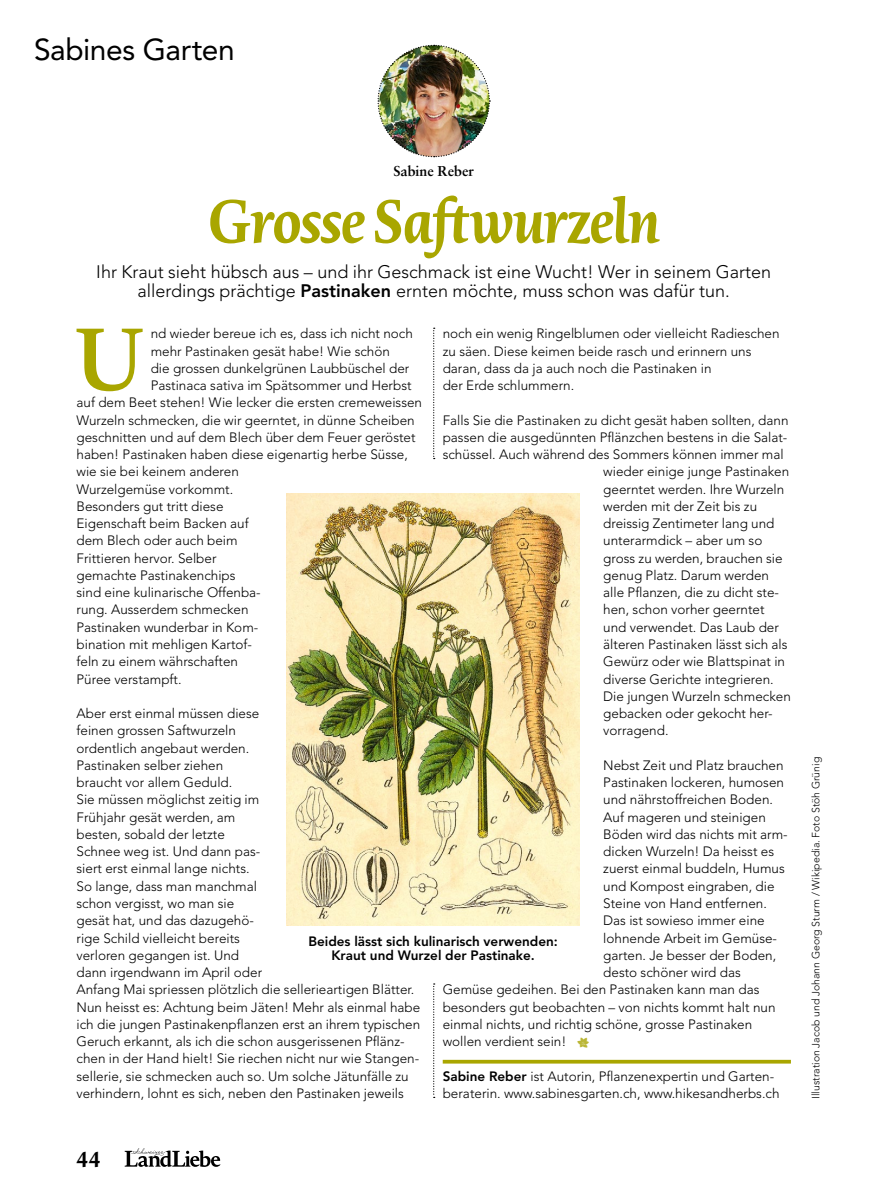
<style>
.page{position:relative;width:893px;height:1200px;background:#fff}
.page>*{position:absolute;margin:0;border:0;box-sizing:border-box;transform-origin:0 0}
._560___Kol_Txt_9_AvL{font:600 86.4px "Novel Pro";color:#a9a600}
.t1{font:italic 700 60px "Novel Pro";letter-spacing:-.04em;color:#a9a600}
._100_Rub_20_AvRoman{font:30px "Avenir LT Std";letter-spacing:-.015em;color:#000}
.t2{font:700 21px "Novel Pro";color:#000}
._360_Kol_Lead_12_AvL{font:300 18px/19.5px "Avenir LT Std";color:#000;text-align:center}
._660_Kol_Author_9_5{font:700 14.25px "Sabon LT Std";color:#000}
._561_Kol_Txt_9_AvLig{font:300 13.5px/17.2px "Avenir LT Std";color:#000}
._560___Kol_Txt_9_AvL-2{font:300 13.5px "Avenir LT Std";color:#000}
._562_Kol_Txt_9_AvLig{font:300 13.5px/17.2px "Avenir LT Std";color:#000}
._661_Kol_Leg_BU_9_Av{font:800 13.5px/14.2px "Avenir LT Std";color:#000;text-align:center}
._600_Fotobyline_7_Av{font:300 10.5px "Avenir LT Std";color:#000}
.s1{font-weight:800}
.s2{font-family:"We Love Nature Blooms";font-weight:400;color:#bab636}
</style>
<div class="page">
<hr style="left:892px;top:1149px;width:1px;height:50px;background:#dadadb">
<img style="left:377px;top:44px;width:113px;height:114px">
<svg style="left:125px;top:1148px;width:95px;height:18px"></svg>
<svg style="left:433px;top:327px;width:2px;height:132px"></svg>
<svg style="left:433px;top:983px;width:2px;height:114px"></svg>
<svg style="left:443px;top:1059px;width:348px;height:4px"></svg>
<img style="left:287px;top:493px;width:292px;height:431px">
<p class="_100_Rub_20_AvRoman" style="left:34px;top:32px;width:202px">Sabines Garten</p>
<p class="_660_Kol_Author_9_5" style="left:393px;top:162px;width:82px">Sabine Reber</p>
<p class="t1" style="left:207px;top:175px;width:455px">Grosse Saftwurzeln</p>
<p class="_360_Kol_Lead_12_AvL" style="left:96px;top:262px;width:676px">Ihr Kraut sieht hübsch aus – und ihr Geschmack ist eine Wucht! Wer in seinem Garten allerdings prächtige <span class="s1">Pastinaken</span> ernten möchte, muss schon was dafür tun.</p>
<p class="_560___Kol_Txt_9_AvL" style="left:71px;top:294px;width:78px">U</p>
<p class="_560___Kol_Txt_9_AvL-2" style="left:151px;top:325px;width:264px">nd wieder bereue ich es, dass ich nicht noch</p>
<p class="_561_Kol_Txt_9_AvLig" style="left:443px;top:325px;width:338px">noch ein wenig Ringelblumen oder vielleicht Radieschen zu säen. Diese keimen beide rasch und erinnern uns daran, dass da ja auch noch die Pastinaken in<br>der Erde schlummern.</p>
<p class="_561_Kol_Txt_9_AvLig" style="left:443px;top:411px;width:347px">Falls Sie die Pastinaken zu dicht gesät haben sollten, dann</p>
<p class="_561_Kol_Txt_9_AvLig" style="left:443px;top:428px;width:346px">passen die ausgedünnten Pflänzchen bestens in die Salat-</p>
<p class="_561_Kol_Txt_9_AvLig" style="left:443px;top:446px;width:342px">schüssel. Auch während des Sommers können immer mal</p>
<p class="_561_Kol_Txt_9_AvLig" style="left:603px;top:463px;width:188px">wieder einige junge Pastinaken</p>
<p class="_561_Kol_Txt_9_AvLig" style="left:603px;top:480px;width:183px">geerntet werden. Ihre Wurzeln</p>
<p class="_561_Kol_Txt_9_AvLig" style="left:603px;top:497px;width:155px">werden mit der Zeit bis zu</p>
<p class="_561_Kol_Txt_9_AvLig" style="left:603px;top:515px;width:173px">dreissig Zentimeter lang und</p>
<p class="_561_Kol_Txt_9_AvLig" style="left:603px;top:532px;width:161px">unterarmdick – aber um so</p>
<p class="_561_Kol_Txt_9_AvLig" style="left:603px;top:549px;width:181px">gross zu werden, brauchen sie</p>
<p class="_561_Kol_Txt_9_AvLig" style="left:603px;top:566px;width:167px">genug Platz. Darum werden</p>
<p class="_561_Kol_Txt_9_AvLig" style="left:603px;top:584px;width:177px">alle Pflanzen, die zu dicht ste-</p>
<p class="_561_Kol_Txt_9_AvLig" style="left:603px;top:601px;width:163px">hen, schon vorher geerntet</p>
<p class="_561_Kol_Txt_9_AvLig" style="left:603px;top:618px;width:177px">und verwendet. Das Laub der</p>
<p class="_561_Kol_Txt_9_AvLig" style="left:603px;top:635px;width:186px">älteren Pastinaken lässt sich als</p>
<p class="_561_Kol_Txt_9_AvLig" style="left:603px;top:653px;width:183px">Gewürz oder wie Blattspinat in</p>
<p class="_561_Kol_Txt_9_AvLig" style="left:603px;top:670px;width:172px">diverse Gerichte integrieren.</p>
<p class="_561_Kol_Txt_9_AvLig" style="left:603px;top:687px;width:189px">Die jungen Wurzeln schmecken</p>
<p class="_561_Kol_Txt_9_AvLig" style="left:603px;top:704px;width:171px">gebacken oder gekocht her-</p>
<p class="_561_Kol_Txt_9_AvLig" style="left:603px;top:722px;width:67px">vorragend.</p>
<p class="_561_Kol_Txt_9_AvLig" style="left:603px;top:756px;width:182px">Nebst Zeit und Platz brauchen</p>
<p class="_561_Kol_Txt_9_AvLig" style="left:603px;top:773px;width:182px">Pastinaken lockeren, humosen</p>
<p class="_561_Kol_Txt_9_AvLig" style="left:603px;top:791px;width:171px">und nährstoffreichen Boden.</p>
<p class="_561_Kol_Txt_9_AvLig" style="left:603px;top:808px;width:164px">Auf mageren und steinigen</p>
<p class="_561_Kol_Txt_9_AvLig" style="left:603px;top:825px;width:186px">Böden wird das nichts mit arm-</p>
<p class="_561_Kol_Txt_9_AvLig" style="left:603px;top:842px;width:172px">dicken Wurzeln! Da heisst es</p>
<p class="_561_Kol_Txt_9_AvLig" style="left:603px;top:860px;width:183px">zuerst einmal buddeln, Humus</p>
<p class="_561_Kol_Txt_9_AvLig" style="left:603px;top:877px;width:173px">und Kompost eingraben, die</p>
<p class="_561_Kol_Txt_9_AvLig" style="left:603px;top:894px;width:165px">Steine von Hand entfernen.</p>
<p class="_561_Kol_Txt_9_AvLig" style="left:603px;top:911px;width:163px">Das ist sowieso immer eine</p>
<p class="_561_Kol_Txt_9_AvLig" style="left:603px;top:929px;width:175px">lohnende Arbeit im Gemüse-</p>
<p class="_561_Kol_Txt_9_AvLig" style="left:603px;top:946px;width:174px">garten. Je besser der Boden,</p>
<p class="_561_Kol_Txt_9_AvLig" style="left:603px;top:963px;width:139px">desto schöner wird das</p>
<p class="_561_Kol_Txt_9_AvLig" style="left:443px;top:980px;width:318px">Gemüse gedeihen. Bei den Pastinaken kann man das</p>
<p class="_561_Kol_Txt_9_AvLig" style="left:443px;top:998px;width:334px">besonders gut beobachten – von nichts kommt halt nun</p>
<p class="_561_Kol_Txt_9_AvLig" style="left:443px;top:1015px;width:311px">einmal nichts, und richtig schöne, grosse Pastinaken</p>
<p class="_561_Kol_Txt_9_AvLig" style="left:443px;top:1032px;width:149px">wollen verdient sein! <span class="s2">C</span></p>
<p class="_560___Kol_Txt_9_AvL-2" style="left:151px;top:343px;width:241px">mehr Pastinaken gesät habe! Wie schön</p>
<p class="_560___Kol_Txt_9_AvL-2" style="left:151px;top:360px;width:260px">die grossen dunkelgrünen Laubbüschel der</p>
<p class="_560___Kol_Txt_9_AvL-2" style="left:151px;top:377px;width:262px">Pastinaca sativa im Spätsommer und Herbst</p>
<p class="_560___Kol_Txt_9_AvL-2" style="left:77px;top:394px;width:347px">auf dem Beet stehen! Wie lecker die ersten cremeweissen</p>
<p class="_560___Kol_Txt_9_AvL-2" style="left:77px;top:412px;width:340px">Wurzeln schmecken, die wir geerntet, in dünne Scheiben</p>
<p class="_560___Kol_Txt_9_AvL-2" style="left:77px;top:429px;width:341px">geschnitten und auf dem Blech über dem Feuer geröstet</p>
<p class="_560___Kol_Txt_9_AvL-2" style="left:77px;top:446px;width:333px">haben! Pastinaken haben diese eigenartig herbe Süsse,</p>
<p class="_560___Kol_Txt_9_AvL-2" style="left:77px;top:463px;width:164px">wie sie bei keinem anderen</p>
<p class="_560___Kol_Txt_9_AvL-2" style="left:77px;top:481px;width:158px">Wurzelgemüse vorkommt.</p>
<p class="_560___Kol_Txt_9_AvL-2" style="left:77px;top:498px;width:149px">Besonders gut tritt diese</p>
<p class="_560___Kol_Txt_9_AvL-2" style="left:77px;top:515px;width:174px">Eigenschaft beim Backen auf</p>
<p class="_560___Kol_Txt_9_AvL-2" style="left:77px;top:532px;width:163px">dem Blech oder auch beim</p>
<p class="_560___Kol_Txt_9_AvL-2" style="left:77px;top:550px;width:141px">Frittieren hervor. Selber</p>
<p class="_560___Kol_Txt_9_AvL-2" style="left:77px;top:567px;width:161px">gemachte Pastinakenchips</p>
<p class="_560___Kol_Txt_9_AvL-2" style="left:77px;top:584px;width:186px">sind eine kulinarische Offenba-</p>
<p class="_560___Kol_Txt_9_AvL-2" style="left:77px;top:601px;width:173px">rung. Ausserdem schmecken</p>
<p class="_560___Kol_Txt_9_AvL-2" style="left:77px;top:619px;width:183px">Pastinaken wunderbar in Kom-</p>
<p class="_560___Kol_Txt_9_AvL-2" style="left:77px;top:636px;width:177px">bination mit mehligen Kartof-</p>
<p class="_560___Kol_Txt_9_AvL-2" style="left:77px;top:653px;width:163px">feln zu einem währschaften</p>
<p class="_560___Kol_Txt_9_AvL-2" style="left:77px;top:670px;width:107px">Püree verstampft.</p>
<p class="_561_Kol_Txt_9_AvLig" style="left:77px;top:704px;width:345px">Aber erst einmal müssen diese<br>feinen grossen Saftwurzeln<br>ordentlich angebaut werden.<br>Pastinaken selber ziehen<br>braucht vor allem Geduld.<br>Sie müssen möglichst zeitig im<br>Frühjahr gesät werden, am<br>besten, sobald der letzte<br>Schnee weg ist. Und dann pas-<br>siert erst einmal lange nichts.<br>So lange, dass man manchmal<br>schon vergisst, wo man sie<br>gesät hat, und das dazugehö-<br>rige Schild vielleicht bereits<br>verloren gegangen ist. Und<br>dann irgendwann im April oder<br>Anfang Mai spriessen plötzlich die sellerieartigen Blätter.<br>Nun heisst es: Achtung beim Jäten! Mehr als einmal habe ich die jungen Pastinakenpflanzen erst an ihrem typischen Geruch erkannt, als ich die schon ausgerissenen Pflänz&shy;chen in der Hand hielt! Sie riechen nicht nur wie Stangen&shy;sellerie, sie schmecken auch so. Um solche Jätunfälle zu verhindern, lohnt es sich, neben den Pastinaken jeweils</p>
<p class="_661_Kol_Leg_BU_9_Av" style="left:308px;top:933px;width:251px">Beides lässt sich kulinarisch verwenden:<br>Kraut und Wurzel der Pastinake.</p>
<p class="_562_Kol_Txt_9_AvLig" style="left:443px;top:1067px;width:338px"><span class="s1">Sabine Reber</span> ist Autorin, Pflanzenexpertin und Garten&shy;beraterin. www.sabinesgarten.ch, www.hikesandherbs.ch</p>
<h3 class="t2" style="left:77px;top:1142px;width:25px">44</h3>
<p class="_600_Fotobyline_7_Av" style="left:810px;top:1098px;width:343px;rotate:-90deg">Illustration Jacob und Johann Georg Sturm / Wikipedia. Foto Stöh Grünig</p>
</div>
